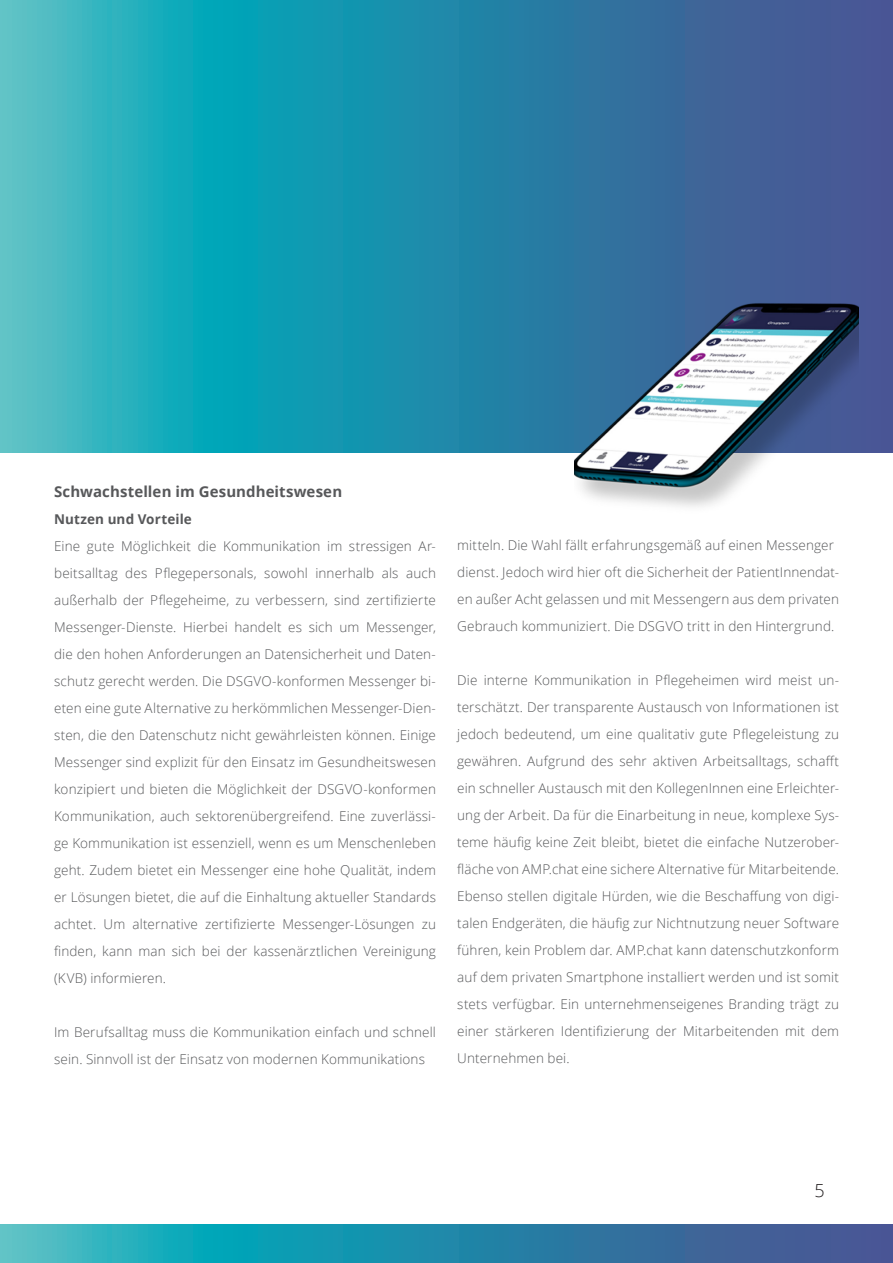
<style>
.page{position:relative;width:893px;height:1263px;background:#fff}
.page>*{position:absolute;margin:0;border:0;box-sizing:border-box;transform-origin:0 0}
.t1{font:300 18px "Open Sans";color:#231f20}
.body{font:700 15px "Open Sans";letter-spacing:.005em;color:#57585a}
.body-2{font:300 13.5px/27px "Open Sans";letter-spacing:.01em;color:#57585a;text-align:justify}
.body-3{font:700 13.5px "Open Sans";letter-spacing:.01em;color:#57585a}
</style>
<div class="page">
<svg style="left:0;top:0;width:893px;height:453px;background:#298dac"></svg>
<svg style="left:0;top:1225px;width:893px;height:38px;background:#2b88a9"></svg>
<img style="left:574px;top:281px;width:285px;height:226px">
<p class="body" style="left:54px;top:481px;width:290px">Schwachstellen im Gesundheitswesen</p>
<p class="body-3" style="left:54px;top:509px;width:139px">Nutzen und Vorteile</p>
<p class="body-2" style="left:54px;top:532px;width:383px">Eine gute Möglichkeit die Kommunikation im stressigen Ar&shy;beitsalltag des Pflegepersonals, sowohl innerhalb als auch außerhalb der Pflegeheime, zu verbessern, sind zertifizierte Messenger-Dienste. Hierbei handelt es sich um Messenger, die den hohen Anforderungen an Datensicherheit und Daten&shy;schutz gerecht werden. Die DSGVO-konformen Messenger bi&shy;eten eine gute Alternative zu herkömmlichen Messenger-Dien&shy;sten, die den Datenschutz nicht gewährleisten können. Einige Messenger sind explizit für den Einsatz im Gesundheitswesen konzipiert und bieten die Möglichkeit der DSGVO-konformen Kommunikation, auch sektorenübergreifend. Eine zuverlässi&shy;ge Kommunikation ist essenziell, wenn es um Menschenleben geht. Zudem bietet ein Messenger eine hohe Qualität, indem er Lösungen bietet, die auf die Einhaltung aktueller Standards achtet. Um alternative zertifizierte Messenger-Lösungen zu finden, kann man sich bei der kassenärztlichen Vereinigung (KVB) informieren.</p>
<p class="body-2" style="left:54px;top:1018px;width:383px">Im Berufsalltag muss die Kommunikation einfach und schnell sein. Sinnvoll ist der Einsatz von modernen Kommunikations</p>
<p class="body-2" style="left:457px;top:531px;width:378px">mitteln. Die Wahl fällt erfahrungsgemäß auf einen Messenger</p>
<p class="body-2" style="left:457px;top:558px;width:383px">dienst. Jedoch wird hier oft die Sicherheit der PatientInnendat&shy;en außer Acht gelassen und mit Messengern aus dem privaten Gebrauch kommuniziert. Die DSGVO tritt in den Hintergrund.</p>
<p class="body-2" style="left:457px;top:666px;width:383px">Die interne Kommunikation in Pflegeheimen wird meist un&shy;terschätzt. Der transparente Austausch von Informationen ist jedoch bedeutend, um eine qualitativ gute Pflegeleistung zu gewähren. Aufgrund des sehr aktiven Arbeitsalltags, schafft ein schneller Austausch mit den KollegenInnen eine Erleichter&shy;ung der Arbeit. Da für die Einarbeitung in neue, komplexe Sys&shy;teme häufig keine Zeit bleibt, bietet die einfache Nutzerober&shy;fläche von AMP.chat eine sichere Alternative für Mitarbeitende.<br>Ebenso stellen digitale Hürden, wie die Beschaffung von digi&shy;talen Endgeräten, die häufig zur Nichtnutzung neuer Software führen, kein Problem dar. AMP.chat kann datenschutzkonform auf dem privaten Smartphone installiert werden und ist somit stets verfügbar. Ein unternehmenseigenes Branding trägt zu einer stärkeren Identifizierung der Mitarbeitenden mit dem Unternehmen bei.</p>
<p class="t1" style="left:814px;top:1178px;width:12px">5</p>
</div>
